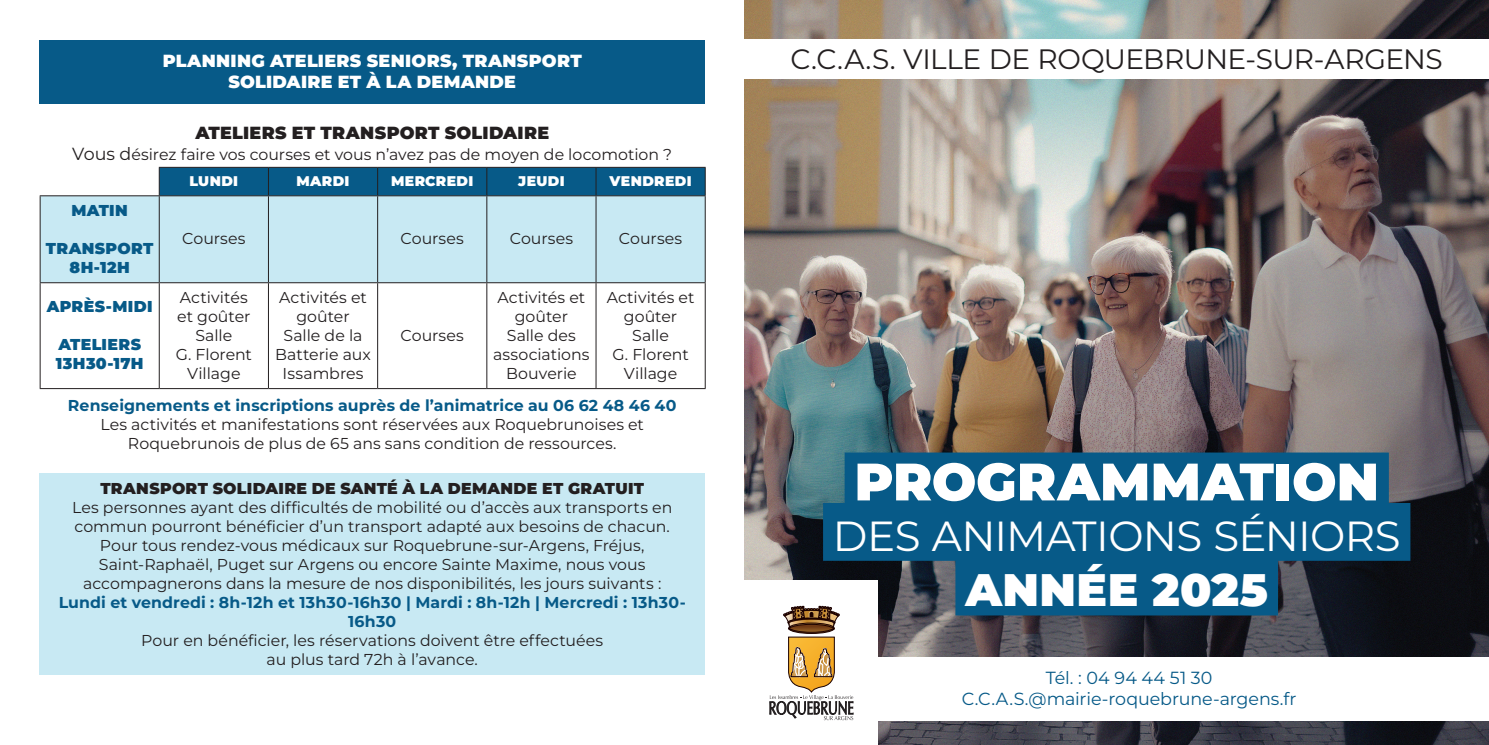
<style>
.page{position:relative;width:1489px;height:745px;background:#fff}
.page>*{position:absolute;margin:0;border:0;box-sizing:border-box;transform-origin:0 0}
.t1{font:900 52.5px "Montserrat";color:#fff}
.t2{font:900 45.5px "Montserrat";letter-spacing:.01em;color:#fff}
.t3{font:42px "Montserrat";letter-spacing:-.015em;color:#fff}
.t4{font:28px "Montserrat";letter-spacing:-.02em;color:#231f20}
.t5{font:900 17.5px/21px "Montserrat";letter-spacing:.015em;color:#fff;text-align:center}
.t6{font:17.5px "Montserrat";letter-spacing:-.005em;color:#075a88}
.t7{font:900 17.5px "Montserrat";letter-spacing:.015em;color:#231f20}
.t8{font:15.75px/18.9px "Montserrat";color:#231f20;text-align:center}
.t9{font:100 15.75px/18.9px "Montserrat";letter-spacing:.01em;color:#075a88;text-align:center}
.t10{font:900 15.75px "Montserrat";letter-spacing:.02em;color:#075a88}
.t11{font:900 15.75px "Montserrat";letter-spacing:.02em;color:#231f20}
.t12{font:900 14px "Montserrat";letter-spacing:.025em;color:#fff}
.s1{font-size:17.5px}
</style>
<div class="page">
<img style="left:744px;top:0;width:744px;height:744px">
<div style="left:744px;top:656px;width:744px;height:63px;background:#fff"></div>
<div style="left:744px;top:580px;width:134px;height:164px;background:#fff"></div>
<div style="left:40px;top:40px;width:664px;height:63px;background:#075a88"></div>
<div style="left:40px;top:473px;width:664px;height:201px;background:#c8e9f3"></div>
<div style="left:41px;top:196px;width:663px;height:86px;background:#c8e9f3"></div>
<hr style="left:40px;top:196px;width:1px;height:86px;background:#231f20">
<hr style="left:159px;top:196px;width:1px;height:86px;background:#231f20">
<hr style="left:268px;top:196px;width:1px;height:86px;background:#231f20">
<hr style="left:377px;top:196px;width:1px;height:86px;background:#231f20">
<hr style="left:486px;top:196px;width:1px;height:86px;background:#231f20">
<hr style="left:595px;top:196px;width:1px;height:86px;background:#231f20">
<hr style="left:704px;top:196px;width:1px;height:86px;background:#231f20">
<hr style="left:40px;top:282px;width:119px;height:1px;background:#231f20">
<hr style="left:40px;top:283px;width:1px;height:105px;background:#231f20">
<hr style="left:159px;top:282px;width:109px;height:1px;background:#231f20">
<hr style="left:159px;top:283px;width:1px;height:105px;background:#231f20">
<hr style="left:268px;top:282px;width:109px;height:1px;background:#231f20">
<hr style="left:268px;top:283px;width:1px;height:105px;background:#231f20">
<hr style="left:377px;top:282px;width:110px;height:1px;background:#231f20">
<hr style="left:377px;top:283px;width:1px;height:105px;background:#231f20">
<hr style="left:487px;top:282px;width:109px;height:1px;background:#231f20">
<hr style="left:486px;top:283px;width:1px;height:105px;background:#231f20">
<hr style="left:596px;top:282px;width:109px;height:1px;background:#231f20">
<hr style="left:595px;top:283px;width:1px;height:105px;background:#231f20">
<hr style="left:704px;top:283px;width:1px;height:105px;background:#231f20">
<hr style="left:40px;top:388px;width:119px;height:1px;background:#231f20">
<hr style="left:159px;top:388px;width:109px;height:1px;background:#231f20">
<hr style="left:268px;top:388px;width:109px;height:1px;background:#231f20">
<hr style="left:377px;top:388px;width:110px;height:1px;background:#231f20">
<hr style="left:487px;top:388px;width:109px;height:1px;background:#231f20">
<hr style="left:596px;top:388px;width:109px;height:1px;background:#231f20">
<svg style="left:159px;top:167px;width:546px;height:29px;background:#095782"></svg>
<hr style="left:40px;top:195px;width:119px;height:1px;background:#231f20">
<div style="left:844px;top:452px;width:544px;height:58px;background:#075a88"></div>
<div style="left:823px;top:502px;width:587px;height:58px;background:#075a88"></div>
<div style="left:955px;top:557px;width:322px;height:58px;background:#075a88"></div>
<div style="left:744px;top:40px;width:744px;height:39px;background:#fff"></div>
<svg style="left:769px;top:605px;width:84px;height:114px"></svg>
<p class="t5" style="left:163px;top:49px;width:420px">PLANNING ATELIERS SENIORS, TRANSPORT<br>SOLIDAIRE ET À LA DEMANDE</p>
<p class="t7" style="left:195px;top:119px;width:355px">ATELIERS ET TRANSPORT SOLIDAIRE</p>
<p class="t8" style="left:72px;top:144px;width:601px"><span class="s1">Vous d</span>ésirez faire vos courses et vous n’avez pas de moyen de locomotion ?</p>
<p class="t12" style="left:189px;top:170px;width:50px">LUNDI</p>
<p class="t12" style="left:296px;top:170px;width:54px">MARDI</p>
<p class="t12" style="left:391px;top:170px;width:84px">MERCREDI</p>
<p class="t12" style="left:518px;top:170px;width:48px">JEUDI</p>
<p class="t12" style="left:609px;top:170px;width:84px">VENDREDI</p>
<p class="t10" style="left:72px;top:198px;width:58px">MATIN</p>
<p class="t10" style="left:46px;top:236px;width:109px">TRANSPORT</p>
<p class="t10" style="left:70px;top:255px;width:62px">8H-12H</p>
<p class="t8" style="left:182px;top:229px;width:65px">Courses</p>
<p class="t8" style="left:400px;top:229px;width:65px">Courses</p>
<p class="t8" style="left:509px;top:229px;width:65px">Courses</p>
<p class="t8" style="left:619px;top:229px;width:65px">Courses</p>
<p class="t8" style="left:606px;top:287px;width:89px">Activités et goûter</p>
<p class="t8" style="left:612px;top:325px;width:78px">Salle<br>G. Florent</p>
<p class="t8" style="left:624px;top:363px;width:55px">Village</p>
<p class="t9" style="left:68px;top:395px;width:610px">Renseignements et inscriptions auprès de l’animatrice au 06 62 48 46 40</p>
<p class="t8" style="left:100px;top:414px;width:545px">Les activités et manifestations sont réservées aux Roquebrunoises et<br>Roquebrunois de plus de 65 ans sans condition de ressources.</p>
<p class="t8" style="left:180px;top:287px;width:69px">Activités</p>
<p class="t8" style="left:177px;top:306px;width:75px">et goûter</p>
<p class="t8" style="left:176px;top:325px;width:78px">Salle<br>G. Florent</p>
<p class="t8" style="left:187px;top:363px;width:55px">Village</p>
<p class="t8" style="left:279px;top:287px;width:89px">Activités et goûter</p>
<p class="t8" style="left:275px;top:325px;width:97px">Salle de la<br>Batterie aux</p>
<p class="t8" style="left:282px;top:363px;width:82px">Issambres</p>
<p class="t8" style="left:497px;top:287px;width:89px">Activités et goûter</p>
<p class="t8" style="left:493px;top:325px;width:98px">Salle des associations</p>
<p class="t8" style="left:506px;top:363px;width:72px">Bouverie</p>
<p class="t10" style="left:47px;top:295px;width:107px">APRÈS-MIDI</p>
<p class="t10" style="left:58px;top:332px;width:84px">ATELIERS</p>
<p class="t10" style="left:56px;top:351px;width:89px">13H30-17H</p>
<p class="t8" style="left:400px;top:325px;width:65px">Courses</p>
<p class="t11" style="left:100px;top:476px;width:545px">TRANSPORT SOLIDAIRE DE SANTÉ À LA DEMANDE ET GRATUIT</p>
<p class="t8" style="left:72px;top:497px;width:601px;text-align:left">Les personnes ayant des difficultés de mobilité ou d’accès aux transports en commun pourront bénéficier d’un transport adapté aux besoins de chacun.</p>
<p class="t8" style="left:83px;top:535px;width:579px">Pour tous rendez-vous médicaux sur Roquebrune-sur-Argens, Fréjus,<br>Saint-Raphaël, Puget sur Argens ou encore Sainte Maxime, nous vous accompagnerons dans la mesure de nos disponibilités, les jours suivants :</p>
<p class="t9" style="left:59px;top:592px;width:628px">Lundi et vendredi : 8h-12h et 13h30-16h30 | Mardi : 8h-12h | Mercredi : 13h30-<br>16h30</p>
<p class="t8" style="left:141px;top:630px;width:463px">Pour en bénéficier, les réservations doivent être effectuées au plus tard 72h à l’avance.</p>
<p class="t4" style="left:790px;top:41px;width:653px">C.C.A.S. VILLE DE ROQUEBRUNE-SUR-ARGENS</p>
<p class="t1" style="left:854px;top:442px;width:526px">PROGRAMMATION</p>
<p class="t3" style="left:833px;top:507px;width:569px">DES ANIMATIONS SÉNIORS</p>
<p class="t2" style="left:965px;top:554px;width:304px">ANNÉE 2025</p>
<p class="t6" style="left:1045px;top:666px;width:168px">Tél. : 04 94 44 51 30</p>
<p class="t6" style="left:961px;top:687px;width:336px">C.C.A.S.@mairie-roquebrune-argens.fr</p>
</div>
